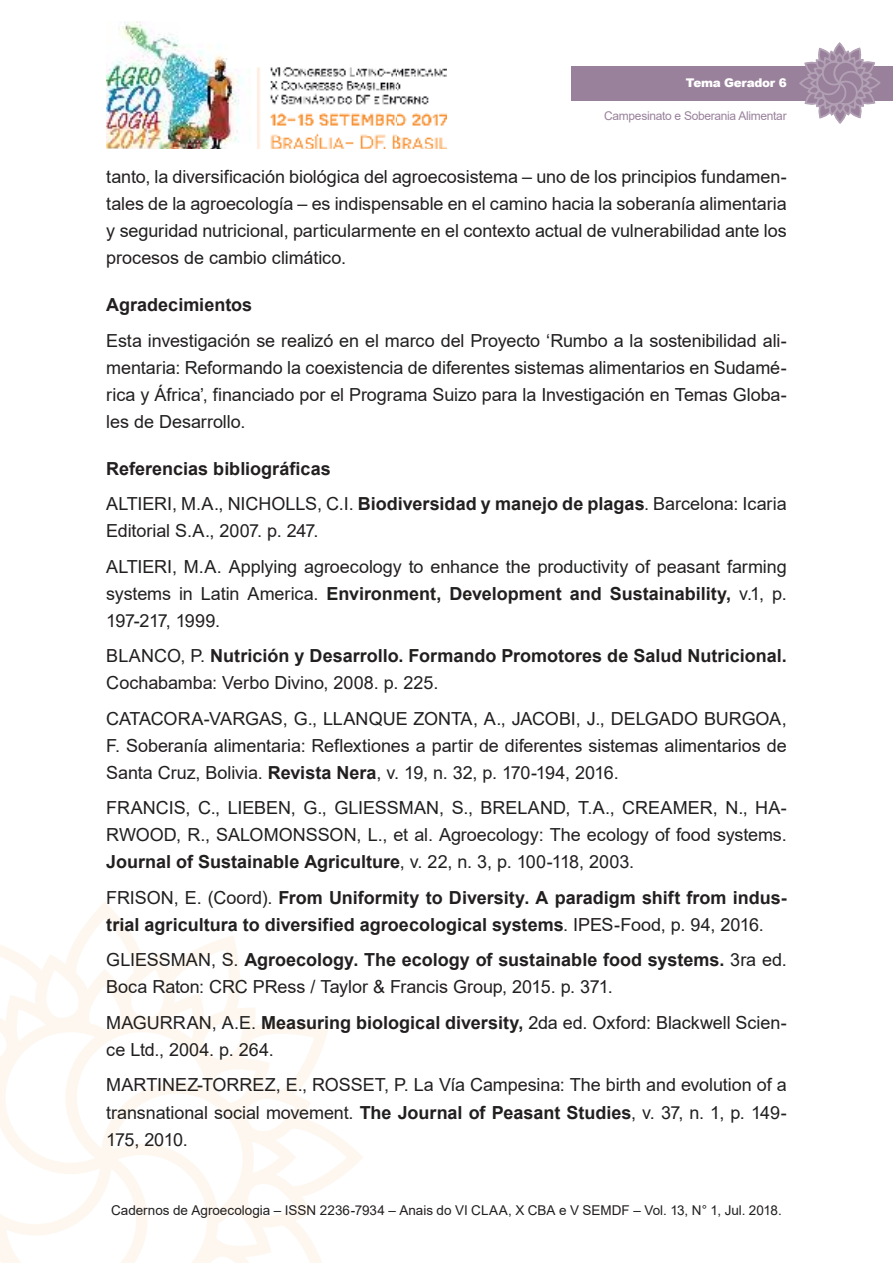
<style>
.page{position:relative;width:893px;height:1263px;background:#fff}
.page>*{position:absolute;margin:0;border:0;box-sizing:border-box;transform-origin:0 0}
.t1{font:18px/27px "Arial";letter-spacing:-.005em;color:#221f1f;text-align:justify}
.t2{font:700 18px/27px "Arial";color:#221f1f}
.t3{font:18px/27px "Arial";letter-spacing:-.035em;color:#221f1f}
.t4{font:13.5px "Arial";color:#221f1f}
.t5{font:12px "Arial";letter-spacing:-.025em;color:#99819c}
.t6{font:900 12px "Arial";letter-spacing:-.025em;color:#fff}
.s1{font-weight:400}
.s2{font-weight:700}
</style>
<div class="page">
<img style="left:106px;top:21px;width:340px;height:128px">
<svg style="left:0;top:910px;width:363px;height:353px"></svg>
<div style="left:571px;top:66px;width:322px;height:34px;background:#99819c"></div>
<svg style="left:798px;top:43px;width:83px;height:81px"></svg>
<p class="t6" style="left:686px;top:76px;width:102px">Tema Gerador 6</p>
<p class="t5" style="left:604px;top:112px;width:184px">Campesinato e Soberania Alimentar</p>
<p class="t1" style="left:106px;top:165px;width:682px">tanto, la diversificación biológica del agroecosistema – uno de los principios fundamen&shy;tales de la agroecología – es indispensable en el camino hacia la soberanía alimentaria y seguridad nutricional, particularmente en el contexto actual de vulnerabilidad ante los procesos de cambio climático.</p>
<p class="t2" style="left:106px;top:293px;width:148px">Agradecimientos</p>
<p class="t1" style="left:106px;top:329px;width:682px">Esta investigación se realizó en el marco del Proyecto ‘Rumbo a la sostenibilidad ali&shy;mentaria: Reformando la coexistencia de diferentes sistemas alimentarios en Sudamé&shy;rica y África’, financiado por el Programa Suizo para la Investigación en Temas Globa&shy;les de Desarrollo.</p>
<p class="t2" style="left:106px;top:452px;width:682px;line-height:35.5px">Referencias bibliográficas<br><span class="s1">ALTIERI, M.A., NICHOLLS, C.I.</span> Biodiversidad y manejo de plagas<span class="s1">. Barcelona: Icaria</span></p>
<p class="t1" style="left:106px;top:515px;width:682px;line-height:35.5px">Editorial S.A., 2007. p. 247.<br>ALTIERI, M.A. Applying agroecology to enhance the productivity of peasant farming</p>
<p class="t3" style="left:106px;top:582px;width:682px">systems in Latin America. <span class="s2">Environment, Development and Sustainability,</span> v.1, p.<br>197-217, 1999.</p>
<p class="t2" style="left:106px;top:644px;width:682px"><span class="s1">BLANCO, P.</span> Nutrición y Desarrollo. Formando Promotores de Salud Nutricional.<br><span class="s1">Cochabamba: Verbo Divino, 2008. p. 225.</span></p>
<p class="t1" style="left:106px;top:707px;width:682px">CATACORA-VARGAS, G., LLANQUE ZONTA, A., JACOBI, J., DELGADO BURGOA, F. Soberanía alimentaria: Reflextiones a partir de diferentes sistemas alimentarios de Santa Cruz, Bolivia. <span class="s2">Revista Nera</span>, v. 19, n. 32, p. 170-194, 2016.</p>
<p class="t1" style="left:106px;top:796px;width:682px">FRANCIS, C., LIEBEN, G., GLIESSMAN, S., BRELAND, T.A., CREAMER, N., HA-RWOOD, R., SALOMONSSON, L., et al. Agroecology: The ecology of food systems.<br><span class="s2">Journal of Sustainable Agriculture</span>, v. 22, n. 3, p. 100-118, 2003.</p>
<p class="t2" style="left:106px;top:886px;width:682px"><span class="s1">FRISON, E. (Coord).</span> From Uniformity to Diversity. A paradigm shift from indus&shy;trial agricultura to diversified agroecological systems<span class="s1">. IPES-Food, p. 94, 2016.</span></p>
<p class="t1" style="left:106px;top:948px;width:682px">GLIESSMAN, S. <span class="s2">Agroecology. The ecology of sustainable food systems.</span> 3ra ed.<br>Boca Raton: CRC PRess / Taylor &amp; Francis Group, 2015. p. 371.</p>
<p class="t1" style="left:106px;top:1011px;width:682px">MAGURRAN, A.E. <span class="s2">Measuring biological diversity,</span> 2da ed. Oxford: Blackwell Scien&shy;ce Ltd., 2004. p. 264.</p>
<p class="t1" style="left:106px;top:1073px;width:682px">MARTINEZ-TORREZ, E., ROSSET, P. La Vía Campesina: The birth and evolution of a transnational social movement. <span class="s2">The Journal of Peasant Studies</span>, v. 37, n. 1, p. 149- 175, 2010.</p>
<p class="t4" style="left:111px;top:1205px;width:672px">Cadernos de Agroecologia – ISSN 2236-7934 – Anais do VI CLAA, X CBA e V SEMDF – Vol. 13, N° 1, Jul. 2018.</p>
</div>
